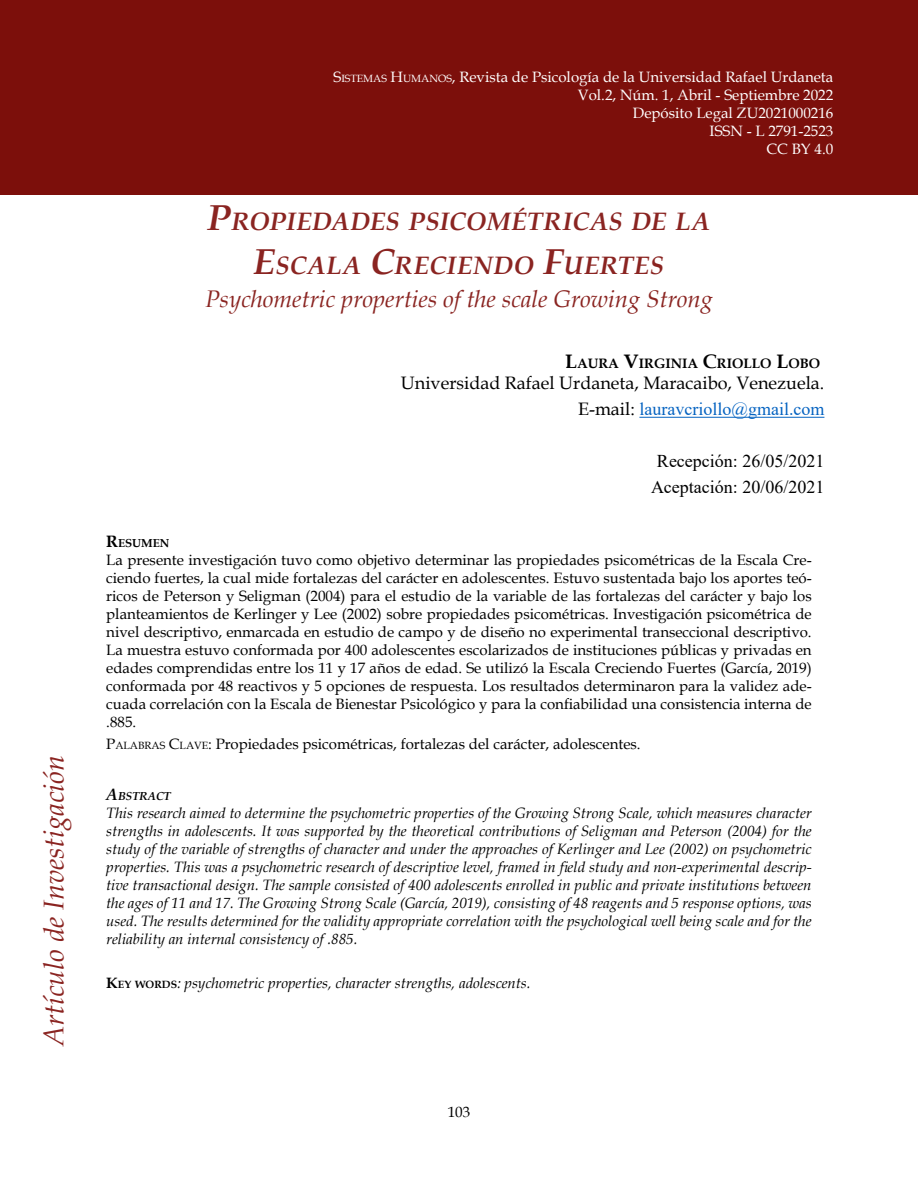
<style>
.page{position:relative;width:918px;height:1188px;background:#fff}
.page>*{position:absolute;margin:0;border:0;box-sizing:border-box;transform-origin:0 0}
.t1{font:italic 28.5px "Book Antiqua";color:#8a2421}
.t2{font:italic 700 25.2px/43.2px "Book Antiqua";letter-spacing:.015em;color:#8a2421;text-align:center}
.t3{font:italic 24px "Book Antiqua";color:#8a2421}
.t4{font:18px "Book Antiqua";color:#000}
.t5{font:18px/25.8px "Times New Roman";color:#000;text-align:center}
.t6{font:18px "Times New Roman";color:#0563c1}
.t7{font:15px/18px "Book Antiqua";color:#000;text-align:justify}
.t8{font:italic 15px/18px "Book Antiqua";color:#000;text-align:justify}
.t9{font:15px/18px "Book Antiqua";color:#fff;text-align:right}
.t10{font:700 13.65px "Book Antiqua";color:#000}
.t11{font:italic 700 11.55px "Book Antiqua";color:#000}
.t12{font:700 11.55px "Book Antiqua";color:#000}
.s1{font-style:inherit}
.s2{font-size:10.5px}
.s3{font-size:36px}
.s4{font-size:19.5px}
.s5{font-family:"Book Antiqua";color:#000}
.s6{font-size:16.5px}
.s7{font-weight:700;font-style:normal}
.s8{font-weight:700;font-style:normal;font-size:10.5px}
</style>
<div class="page">
<hr style="left:0;top:0;width:1px;height:195px;background:#7c0f0b">
<div style="left:1px;top:0;width:917px;height:195px;background:#7c0f0b"></div>
<hr style="left:639px;top:417px;width:185px;height:1px;background:#0563c1">
<h1 class="t1" style="left:34px;top:1046px;width:292px;rotate:-90deg">Artículo de Investigación</h1>
<p class="t9" style="left:334px;top:67px;width:501px"><span class="s1">S</span><span class="s2">ISTEMAS</span> <span class="s1">H</span><span class="s2">UMANOS</span>, Revista de Psicología de la Universidad Rafael Urdaneta Vol.2, Núm. 1, Abril - Septiembre 2022<br>Depósito Legal ZU2021000216<br>ISSN - L 2791-2523<br>CC BY 4.0</p>
<h2 class="t2" style="left:208px;top:200px;width:504px"><span class="s3">P</span>ROPIEDADES PSICOMÉTRICAS DE LA<br><span class="s3">E</span>SCALA <span class="s3">C</span>RECIENDO <span class="s3">F</span>UERTES</h2>
<h3 class="t3" style="left:205px;top:282px;width:509px">Psychometric properties of the scale Growing Strong</h3>
<p class="t10" style="left:565px;top:354px;width:256px"><span class="s4">L</span>AURA <span class="s4">V</span>IRGINIA <span class="s4">C</span>RIOLLO <span class="s4">L</span>OBO</p>
<p class="t4" style="left:401px;top:371px;width:425px">Universidad Rafael Urdaneta, Maracaibo, Venezuela.</p>
<p class="t6" style="left:578px;top:397px;width:248px"><span class="s5">E-mail:</span> lauravcriollo@gmail.com</p>
<p class="t5" style="left:651px;top:448px;width:175px">Recepción: 26/05/2021<br>Aceptación: 20/06/2021</p>
<p class="t12" style="left:106px;top:535px;width:65px"><span class="s6">R</span>ESUMEN</p>
<p class="t7" style="left:106px;top:551px;width:707px">La presente investigación tuvo como objetivo determinar las propiedades psicométricas de la Escala Cre&shy;ciendo fuertes, la cual mide fortalezas del carácter en adolescentes. Estuvo sustentada bajo los aportes teó&shy;ricos de Peterson y Seligman (2004) para el estudio de la variable de las fortalezas del carácter y bajo los planteamientos de Kerlinger y Lee (2002) sobre propiedades psicométricas. Investigación psicométrica de nivel descriptivo, enmarcada en estudio de campo y de diseño no experimental transeccional descriptivo.<br>La muestra estuvo conformada por 400 adolescentes escolarizados de instituciones públicas y privadas en edades comprendidas entre los 11 y 17 años de edad. Se utilizó la Escala Creciendo Fuertes (García, 2019) conformada por 48 reactivos y 5 opciones de respuesta. Los resultados determinaron para la validez ade&shy;cuada correlación con la Escala de Bienestar Psicológico y para la confiabilidad una consistencia interna de .885.</p>
<p class="t7" style="left:106px;top:735px;width:536px"><span class="s1">P</span><span class="s2">ALABRAS</span> <span class="s1">C</span><span class="s2">LAVE</span>: Propiedades psicométricas, fortalezas del carácter, adolescentes.</p>
<p class="t11" style="left:106px;top:788px;width:66px"><span class="s6">A</span>BSTRACT</p>
<p class="t8" style="left:106px;top:803px;width:707px">This research aimed to determine the psychometric properties of the Growing Strong Scale, which measures character strengths in adolescents. It was supported by the theoretical contributions of Seligman and Peterson (2004) for the study of the variable of strengths of character and under the approaches of Kerlinger and Lee (2002) on psychometric properties. This was a psychometric research of descriptive level, framed in field study and non-experimental descrip&shy;tive transactional design. The sample consisted of 400 adolescents enrolled in public and private institutions between the ages of 11 and 17. The Growing Strong Scale (García, 2019), consisting of 48 reagents and 5 response options, was used. The results determined for the validity appropriate correlation with the psychological well being scale and for the reliability an internal consistency of .885.</p>
<p class="t8" style="left:106px;top:974px;width:426px"><span class="s7">K</span><span class="s8">EY WORDS</span>: psychometric properties, character strengths, adolescents.</p>
<p class="t7" style="left:448px;top:1103px;width:24px">103</p>
</div>
